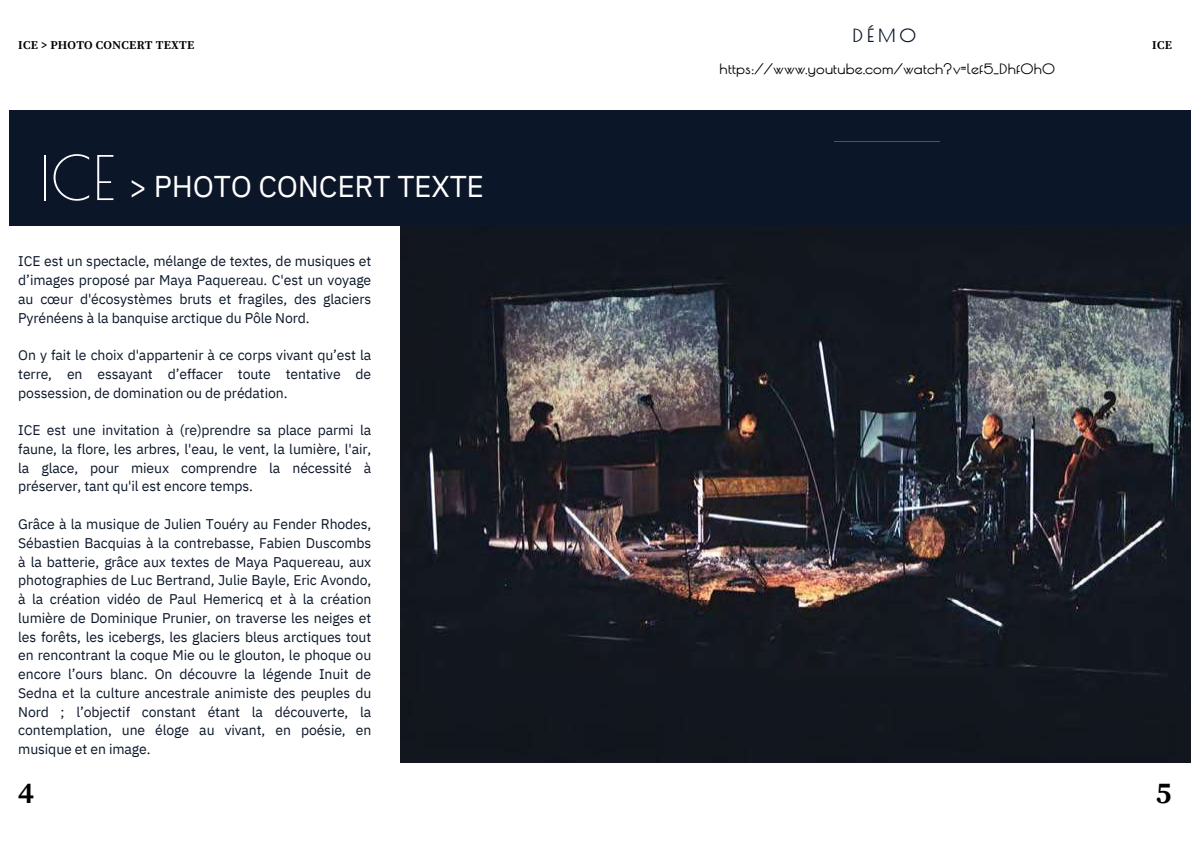
<style>
.page{position:relative;width:1191px;height:843px;background:#fff}
.page>*{position:absolute;margin:0;border:0;box-sizing:border-box;transform-origin:0 0}
.t1{font:30px "IBM Plex Sans";letter-spacing:-.01em;color:#fff}
.t2{font:700 30px "Source Serif Pro";color:#000}
.t3{font:700 17.8px "Poiret One";color:#0b1628}
.t4{font:14px/18.8px "IBM Plex Sans";letter-spacing:-.01em;color:#0b1628;text-align:justify}
.t5{font:700 14px "Poiret One";letter-spacing:.02em;color:#000}
.t6{font:700 12px "Source Serif Pro";letter-spacing:.02em;color:#000}
.s1{font-family:"Poiret One";font-size:60px}
</style>
<div class="page">
<img style="left:400px;top:226px;width:790px;height:536px">
<div style="left:9px;top:110px;width:1181px;height:116px;background:#0b1628"></div>
<hr style="left:834px;top:141px;width:105px;height:1px;background:#215e9e">
<p class="t3" style="left:852px;top:25px;width:65px">DÉMO</p>
<p class="t6" style="left:18px;top:38px;width:177px">ICE &gt; PHOTO CONCERT TEXTE</p>
<p class="t6" style="left:1152px;top:38px;width:21px">ICE</p>
<h1 class="t1" style="left:39px;top:166px;width:446px"><span class="s1">ICE</span> &gt; PHOTO CONCERT TEXTE</h1>
<p class="t4" style="left:18px;top:251px;width:354px">ICE est un spectacle, mélange de textes, de musiques et d’images proposé par Maya Paquereau. C'est un voyage au cœur d'écosystèmes bruts et fragiles, des glaciers Pyrénéens à la banquise arctique du Pôle Nord.</p>
<p class="t4" style="left:18px;top:345px;width:354px">On y fait le choix d'appartenir à ce corps vivant qu’est la terre, en essayant d’effacer toute tentative de possession, de domination ou de prédation.</p>
<p class="t4" style="left:18px;top:420px;width:354px">ICE est une invitation à (re)prendre sa place parmi la faune, la flore, les arbres, l'eau, le vent, la lumière, l'air, la glace, pour mieux comprendre la nécessité à préserver, tant qu'il est encore temps.</p>
<p class="t4" style="left:18px;top:514px;width:354px">Grâce à la musique de Julien Touéry au Fender Rhodes, Sébastien Bacquias à la contrebasse, Fabien Duscombs à la batterie, grâce aux textes de Maya Paquereau, aux photographies de Luc Bertrand, Julie Bayle, Eric Avondo, à la création vidéo de Paul Hemericq et à la création lumière de Dominique Prunier, on traverse les neiges et les forêts, les icebergs, les glaciers bleus arctiques tout en rencontrant la coque Mie ou le glouton, le phoque ou encore l’ours blanc. On découvre la légende Inuit de Sedna et la culture ancestrale animiste des peuples du Nord ; l’objectif constant étant la découverte, la contemplation, une éloge au vivant, en poésie, en musique et en image.</p>
<p class="t5" style="left:719px;top:60px;width:337px">https://www.youtube.com/watch?v=lef5_DhfOh0</p>
<h1 class="t2" style="left:18px;top:774px;width:17px">4</h1>
<h1 class="t2" style="left:1155px;top:774px;width:17px">5</h1>
</div>
